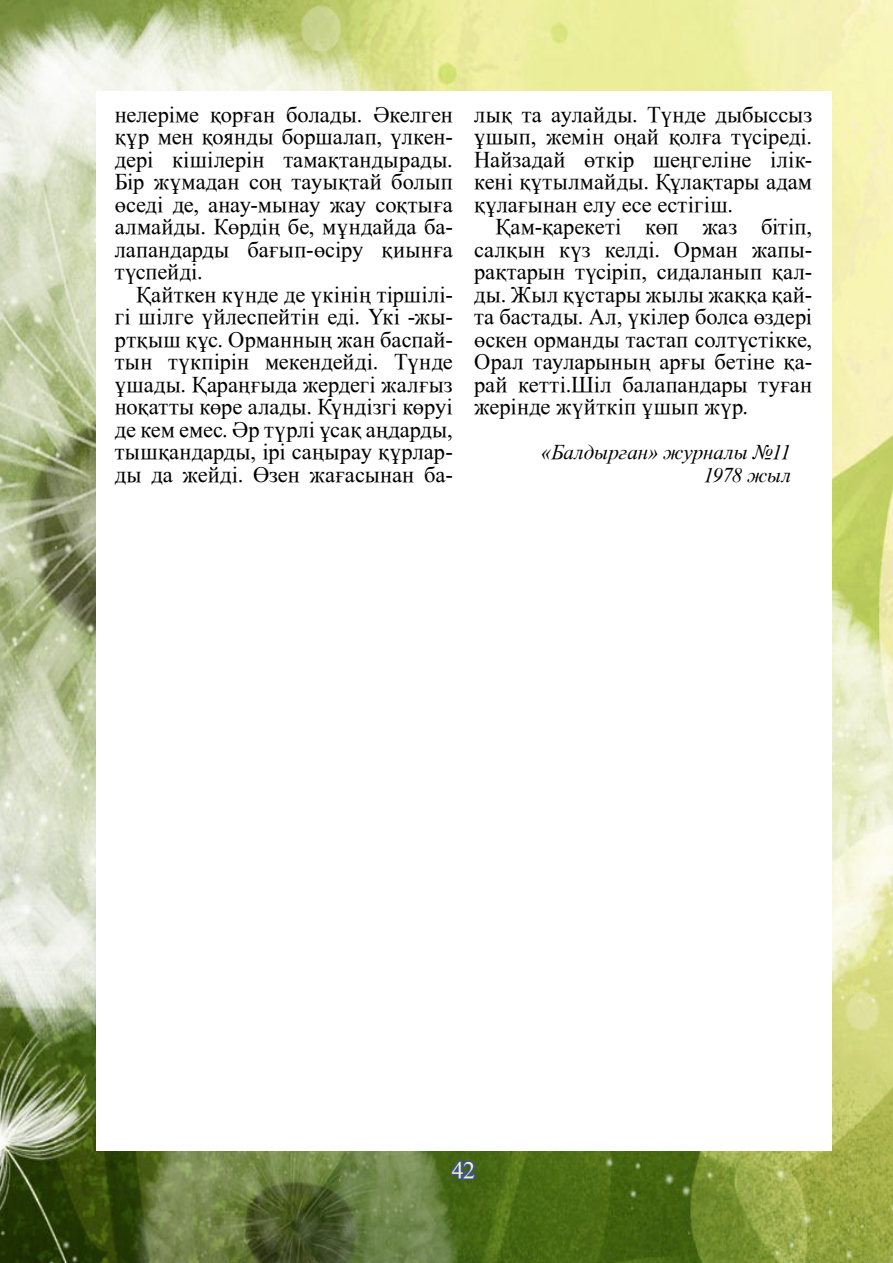
<style>
.page{position:relative;width:893px;height:1263px;background:#fff}
.page>*{position:absolute;margin:0;border:0;box-sizing:border-box;transform-origin:0 0}
.t1{font:24px "Times New Roman KZ";color:#fcf6ae}
.t2{font:22.5px/22.5px "Times New Roman KZ";letter-spacing:.01em;color:#000;text-align:justify}
.t3{font:21px/22.5px "Times New Roman KZ Italic";color:#000;text-align:right}
</style>
<div class="page">
<img style="left:0;top:0;width:893px;height:1263px">
<svg style="left:449px;top:1155px;width:29px;height:26px"></svg>
<div style="left:96px;top:91px;width:735px;height:1059px;background:#fff"></div>
<p class="t2" style="left:115px;top:103px;width:340px">нелеріме қорған болады. Әкелген құр мен қоянды боршалап, үлкен&shy;дері кішілерін тамақтандырады.<br>Бір жұмадан соң тауықтай болып өседі де, анау-мынау жау соқтыға алмайды. Көрдің бе, мұндайда ба&shy;лапандарды бағып-өсіру қиынға түспейді.</p>
<p class="t2" style="left:115px;top:283px;width:340px;text-indent:21px">Қайткен күнде де үкінің тіршілі&shy;гі шілге үйлеспейтін еді. Үкі -жы&shy;ртқыш құс. Орманның жан баспай&shy;тын түкпірін мекендейді. Түнде ұшады. Қараңғыда жердегі жалғыз ноқатты көре алады. Күндізгі көруі де кем емес. Әр түрлі ұсақ аңдарды, тышқандарды, ірі саңырау құрлар&shy;ды да жейді. Өзен жағасынан ба-</p>
<p class="t2" style="left:474px;top:103px;width:340px">лық та аулайды. Түнде дыбыссыз ұшып, жемін оңай қолға түсіреді.<br>Найзадай өткір шеңгеліне ілік&shy;кені құтылмайды. Құлақтары адам құлағынан елу есе естігіш.</p>
<p class="t2" style="left:474px;top:215px;width:340px;text-indent:21px">Қам-қарекеті көп жаз бітіп, салқын күз келді. Орман жапы&shy;рақтарын түсіріп, сидаланып қал&shy;ды. Жыл құстары жылы жаққа қай&shy;та бастады. Ал, үкілер болса өздері өскен орманды тастап солтүстікке, Орал тауларының арғы бетіне қа&shy;рай кетті.Шіл балапандары туған жерінде жүйткіп ұшып жүр.</p>
<p class="t3" style="left:541px;top:441px;width:251px">«Балдырған» журналы №11<br>1978 жыл</p>
<p class="t1" style="left:452px;top:1154px;width:25px">42</p>
</div>
